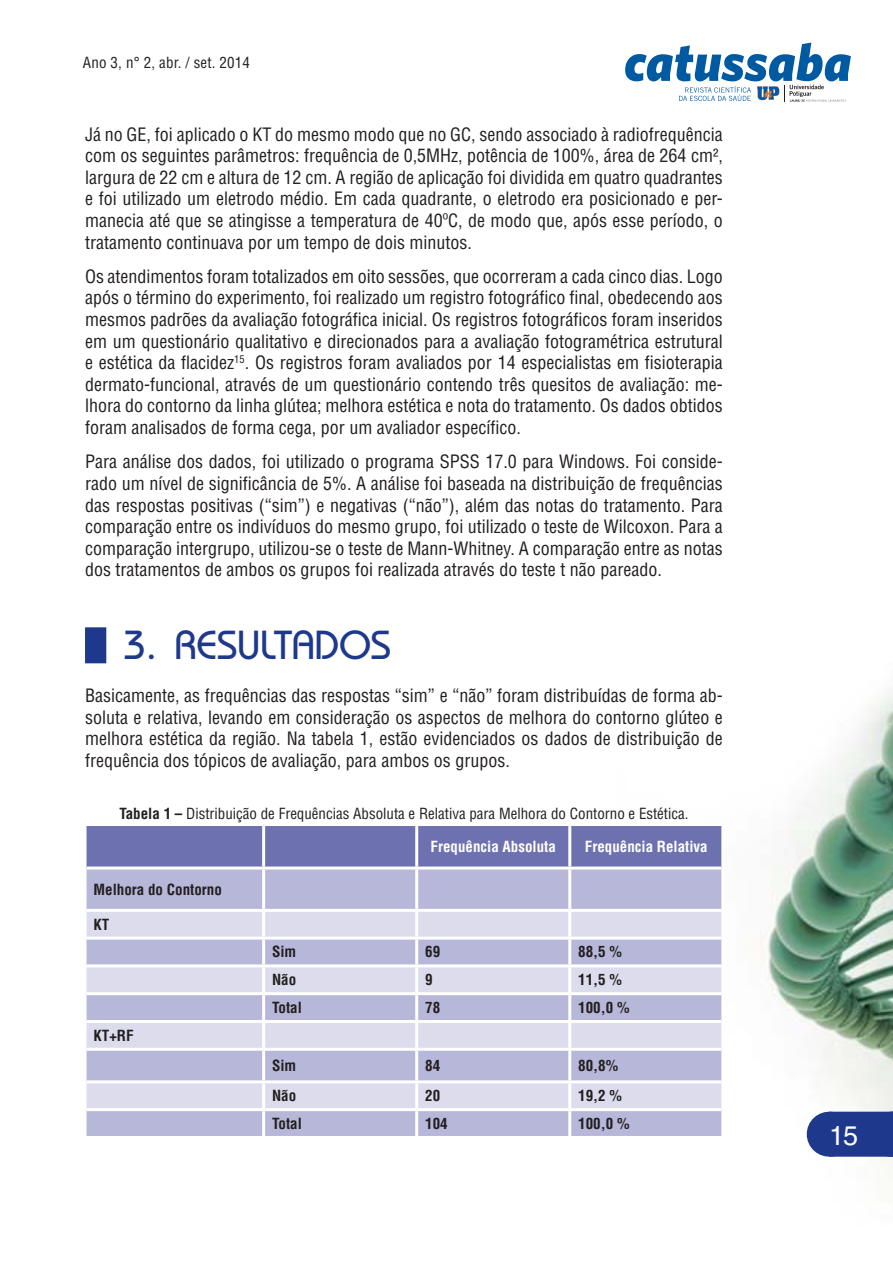
<style>
.page{position:relative;width:893px;height:1263px;background:#fff}
.page>*{position:absolute;margin:0;border:0;box-sizing:border-box;transform-origin:0 0}
.t1{font:500 40.5px "Bauhaus Std";color:#1e388c}
.t2{font:27px "Helvetica LT Std";color:#fff}
.t3{font:condensed 18px/21.6px "Helvetica LT Std";color:#231f20;text-align:justify}
.t4{font:condensed 15px/32.8px "Helvetica LT Std";color:#231f20}
.t5{font:700 condensed 15px "Helvetica LT Std";color:#231f20}
.t6{font:700 condensed 15px "Helvetica LT Std";color:#fff}
.s1{font-weight:700}
.s2{font-weight:700;color:#fff}
</style>
<div class="page">
<img style="left:85px;top:42px;width:808px;height:1136px">
<div style="left:829px;top:1112px;width:64px;height:45px;background:#1e388c"></div>
<svg style="left:860px;top:1156px;width:31px;height:1px"></svg>
<svg style="left:625px;top:43px;width:226px;height:59px"></svg>
<div style="left:85px;top:627px;width:21px;height:36px;background:#1e388c"></div>
<div style="left:87px;top:826px;width:634px;height:40px;background:#6d71af"></div>
<div style="left:87px;top:869px;width:634px;height:267px;background:#b6b7d9"></div>
<svg style="left:87px;top:912px;width:634px;height:196px;background:#cbcce4"></svg>
<hr style="left:262px;top:826px;width:3px;height:40px;background:#fff">
<hr style="left:415px;top:826px;width:3px;height:40px;background:#fff">
<hr style="left:568px;top:826px;width:3px;height:40px;background:#fff">
<hr style="left:84px;top:868px;width:3px;height:42px;background:#fff">
<hr style="left:262px;top:869px;width:3px;height:40px;background:#fff">
<hr style="left:415px;top:869px;width:3px;height:40px;background:#fff">
<hr style="left:568px;top:869px;width:3px;height:40px;background:#fff">
<hr style="left:721px;top:868px;width:3px;height:42px;background:#fff">
<hr style="left:84px;top:910px;width:3px;height:28px;background:#fff">
<hr style="left:262px;top:912px;width:3px;height:25px;background:#fff">
<hr style="left:415px;top:912px;width:3px;height:25px;background:#fff">
<hr style="left:568px;top:912px;width:3px;height:25px;background:#fff">
<hr style="left:721px;top:910px;width:3px;height:28px;background:#fff">
<hr style="left:84px;top:938px;width:3px;height:28px;background:#fff">
<hr style="left:262px;top:940px;width:3px;height:24px;background:#fff">
<hr style="left:415px;top:940px;width:3px;height:24px;background:#fff">
<hr style="left:568px;top:940px;width:3px;height:24px;background:#fff">
<hr style="left:721px;top:938px;width:3px;height:28px;background:#fff">
<hr style="left:84px;top:966px;width:3px;height:28px;background:#fff">
<hr style="left:262px;top:967px;width:3px;height:25px;background:#fff">
<hr style="left:415px;top:967px;width:3px;height:25px;background:#fff">
<hr style="left:568px;top:967px;width:3px;height:25px;background:#fff">
<hr style="left:721px;top:966px;width:3px;height:28px;background:#fff">
<hr style="left:84px;top:994px;width:3px;height:27px;background:#fff">
<hr style="left:262px;top:995px;width:3px;height:25px;background:#fff">
<hr style="left:415px;top:995px;width:3px;height:25px;background:#fff">
<hr style="left:568px;top:995px;width:3px;height:25px;background:#fff">
<hr style="left:721px;top:994px;width:3px;height:27px;background:#fff">
<hr style="left:84px;top:1021px;width:3px;height:28px;background:#fff">
<hr style="left:262px;top:1023px;width:3px;height:25px;background:#fff">
<hr style="left:415px;top:1023px;width:3px;height:25px;background:#fff">
<hr style="left:568px;top:1023px;width:3px;height:25px;background:#fff">
<hr style="left:721px;top:1021px;width:3px;height:28px;background:#fff">
<hr style="left:84px;top:1049px;width:3px;height:33px;background:#fff">
<hr style="left:262px;top:1051px;width:3px;height:29px;background:#fff">
<hr style="left:415px;top:1051px;width:3px;height:29px;background:#fff">
<hr style="left:568px;top:1051px;width:3px;height:29px;background:#fff">
<hr style="left:721px;top:1049px;width:3px;height:33px;background:#fff">
<hr style="left:84px;top:1082px;width:3px;height:28px;background:#fff">
<hr style="left:262px;top:1083px;width:3px;height:25px;background:#fff">
<hr style="left:415px;top:1083px;width:3px;height:25px;background:#fff">
<hr style="left:568px;top:1083px;width:3px;height:25px;background:#fff">
<hr style="left:721px;top:1082px;width:3px;height:28px;background:#fff">
<hr style="left:84px;top:1110px;width:3px;height:26px;background:#fff">
<hr style="left:262px;top:1111px;width:3px;height:25px;background:#fff">
<hr style="left:415px;top:1111px;width:3px;height:25px;background:#fff">
<hr style="left:568px;top:1111px;width:3px;height:25px;background:#fff">
<hr style="left:721px;top:1110px;width:3px;height:26px;background:#fff">
<hr style="left:87px;top:909px;width:634px;height:3px;background:#fff">
<hr style="left:87px;top:964px;width:634px;height:3px;background:#fff">
<hr style="left:87px;top:1020px;width:634px;height:3px;background:#fff">
<hr style="left:87px;top:1080px;width:634px;height:3px;background:#fff">
<hr style="left:84px;top:1136px;width:640px;height:3px;background:#fff">
<hr style="left:87px;top:937px;width:634px;height:3px;background:#fff">
<hr style="left:87px;top:992px;width:634px;height:3px;background:#fff">
<hr style="left:87px;top:1048px;width:634px;height:3px;background:#fff">
<hr style="left:87px;top:1108px;width:634px;height:3px;background:#fff">
<hr style="left:84px;top:823px;width:180px;height:3px;background:#fff">
<hr style="left:84px;top:826px;width:3px;height:42px;background:#fff">
<hr style="left:264px;top:823px;width:460px;height:3px;background:#fff">
<hr style="left:721px;top:826px;width:3px;height:42px;background:#fff">
<hr style="left:87px;top:866px;width:634px;height:3px;background:#fff">
<p class="t4" style="left:83px;top:47px;width:168px">Ano 3, n° 2, abr. / set. 2014</p>
<p class="t3" style="left:85px;top:124px;width:639px">Já no GE, foi aplicado o KT do mesmo modo que no GC, sendo associado à radiofrequência com os seguintes parâmetros: frequência de 0,5MHz, potência de 100%, área de 264 cm², largura de 22 cm e altura de 12 cm. A região de aplicação foi dividida em quatro quadrantes e foi utilizado um eletrodo médio. Em cada quadrante, o eletrodo era posicionado e per&shy;manecia até que se atingisse a temperatura de 40ºC, de modo que, após esse período, o tratamento continuava por um tempo de dois minutos.</p>
<p class="t3" style="left:85px;top:267px;width:639px">Os atendimentos foram totalizados em oito sessões, que ocorreram a cada cinco dias. Logo após o término do experimento, foi realizado um registro fotográfico final, obedecendo aos mesmos padrões da avaliação fotográfica inicial. Os registros fotográficos foram inseridos em um questionário qualitativo e direcionados para a avaliação fotogramétrica estrutural e estética da flacidez<sup>15</sup>. Os registros foram avaliados por 14 especialistas em fisioterapia dermato-funcional, através de um questionário contendo três quesitos de avaliação: me&shy;lhora do contorno da linha glútea; melhora estética e nota do tratamento. Os dados obtidos foram analisados de forma cega, por um avaliador específico.</p>
<p class="t3" style="left:85px;top:452px;width:639px">Para análise dos dados, foi utilizado o programa SPSS 17.0 para Windows. Foi conside&shy;rado um nível de significância de 5%. A análise foi baseada na distribuição de frequências das respostas positivas (“sim”) e negativas (“não”), além das notas do tratamento. Para comparação entre os indivíduos do mesmo grupo, foi utilizado o teste de Wilcoxon. Para a comparação intergrupo, utilizou-se o teste de Mann-Whitney. A comparação entre as notas dos tratamentos de ambos os grupos foi realizada através do teste t não pareado.</p>
<h1 class="t1" style="left:123px;top:630px;width:269px">3. RESULTADOS</h1>
<p class="t3" style="left:85px;top:686px;width:639px">Basicamente, as frequências das respostas “sim” e “não” foram distribuídas de forma ab&shy;soluta e relativa, levando em consideração os aspectos de melhora do contorno glúteo e melhora estética da região. Na tabela 1, estão evidenciados os dados de distribuição de frequência dos tópicos de avaliação, para ambos os grupos.</p>
<p class="t4" style="left:431px;top:798px;width:259px;text-indent:-311px"><span class="s1">Tabela 1 –</span> Distribuição de Frequências Absoluta e Relativa para Melhora do Contorno e Estética.<br><span class="s2">Frequência Absoluta</span></p>
<p class="t6" style="left:585px;top:840px;width:124px">Frequência Relativa</p>
<p class="t5" style="left:94px;top:883px;width:130px">Melhora do Contorno</p>
<p class="t5" style="left:94px;top:918px;width:17px">KT</p>
<p class="t5" style="left:94px;top:1029px;width:42px">KT+RF</p>
<p class="t5" style="left:272px;top:946px;width:26px">Sim</p>
<p class="t5" style="left:425px;top:946px;width:16px">69</p>
<p class="t5" style="left:578px;top:946px;width:45px">88,5 %</p>
<p class="t5" style="left:272px;top:973px;width:26px">Não</p>
<p class="t5" style="left:425px;top:973px;width:9px">9</p>
<p class="t5" style="left:578px;top:973px;width:45px">11,5 %</p>
<p class="t5" style="left:272px;top:1001px;width:31px">Total</p>
<p class="t5" style="left:425px;top:1001px;width:16px">78</p>
<p class="t5" style="left:578px;top:1001px;width:53px">100,0 %</p>
<p class="t5" style="left:272px;top:1059px;width:26px">Sim</p>
<p class="t5" style="left:425px;top:1059px;width:16px">84</p>
<p class="t5" style="left:578px;top:1059px;width:41px">80,8%</p>
<p class="t5" style="left:272px;top:1089px;width:26px">Não</p>
<p class="t5" style="left:425px;top:1089px;width:16px">20</p>
<p class="t5" style="left:578px;top:1089px;width:45px">19,2 %</p>
<p class="t5" style="left:272px;top:1117px;width:31px">Total</p>
<p class="t5" style="left:425px;top:1117px;width:24px">104</p>
<p class="t5" style="left:578px;top:1117px;width:53px">100,0 %</p>
<h2 class="t2" style="left:829px;top:1124px;width:30px">15</h2>
</div>
